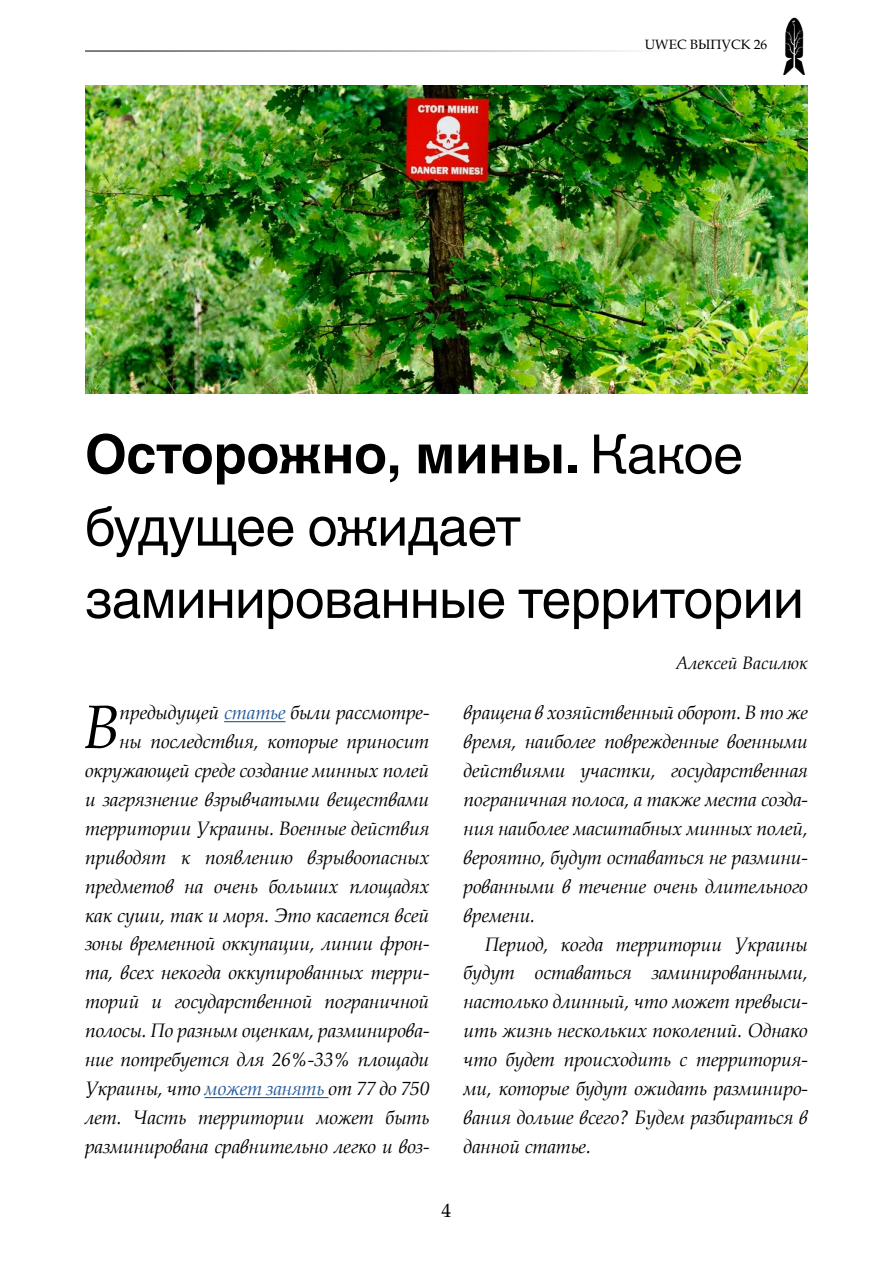
<style>
.page{position:relative;width:893px;height:1263px;background:#fff}
.page>*{position:absolute;margin:0;border:0;box-sizing:border-box;transform-origin:0 0}
.t1{font:italic 61.35px "Book Antiqua";color:#000}
.t2{font:54px/72.3px "Helvetica World";letter-spacing:-.01em;color:#000}
.t3{font:italic 19.5px/29px "Book Antiqua";letter-spacing:-.01em;color:#000;text-align:justify}
.t4{font:19.5px "Book Antiqua";color:#000}
.t5{font:italic 18px "Book Antiqua";color:#000}
.t6{font:13.5px "Book Antiqua";color:#000}
.s1{font-weight:700}
.s2{color:#275b9b}
</style>
<div class="page">
<hr style="left:85px;top:51px;width:686px;height:1px;background:#000">
<img style="left:783px;top:17px;width:22px;height:57px">
<img style="left:85px;top:85px;width:723px;height:308px">
<hr style="left:224px;top:721px;width:61px;height:1px;background:#275b9b">
<hr style="left:205px;top:1097px;width:123px;height:1px;background:#275b9b">
<p class="t6" style="left:645px;top:35px;width:124px">UWEC ВЫПУСК 26</p>
<h2 class="t2" style="left:85px;top:418px;width:720px"><span class="s1">Осторожно, мины.</span> Какое будущее ожидает заминированные территории</h2>
<p class="t5" style="left:676px;top:650px;width:134px">Алексей Василюк</p>
<p class="t3" style="left:85px;top:697px;width:346px;text-align:right">предыдущей <span class="s2">статье</span> были рассмотре-<br>ны последствия, которые приносит окружающей среде создание минных полей и загрязнение взрывчатыми веществами территории Украины. Военные действия приводят к появлению взрывоопасных предметов на очень больших площадях как суши, так и моря. Это касается всей зоны временной оккупации, линии фрон&shy;та, всех некогда оккупированных терри&shy;торий и государственной пограничной полосы. По разным оценкам, разминирова&shy;ние потребуется для 26%-33% площади Украины, что <span class="s2">может занять</span> от 77 до 750 лет. Часть территории может быть разминирована сравнительно легко и воз-</p>
<p class="t3" style="left:463px;top:697px;width:346px">вращена в хозяйственный оборот. В то же время, наиболее поврежденные военными действиями участки, государственная пограничная полоса, а также места созда&shy;ния наиболее масштабных минных полей, вероятно, будут оставаться не размини&shy;рованными в течение очень длительного времени.</p>
<h1 class="t1" style="left:83px;top:684px;width:39px">В</h1>
<p class="t3" style="left:463px;top:929px;width:346px;text-indent:21px">Период, когда территории Украины будут оставаться заминированными, настолько длинный, что может превыси&shy;ить жизнь нескольких поколений. Однако что будет происходить с территория&shy;ми, которые будут ожидать разминиро&shy;вания дольше всего? Будем разбираться в данной статье.</p>
<p class="t4" style="left:442px;top:1196px;width:11px">4</p>
</div>
